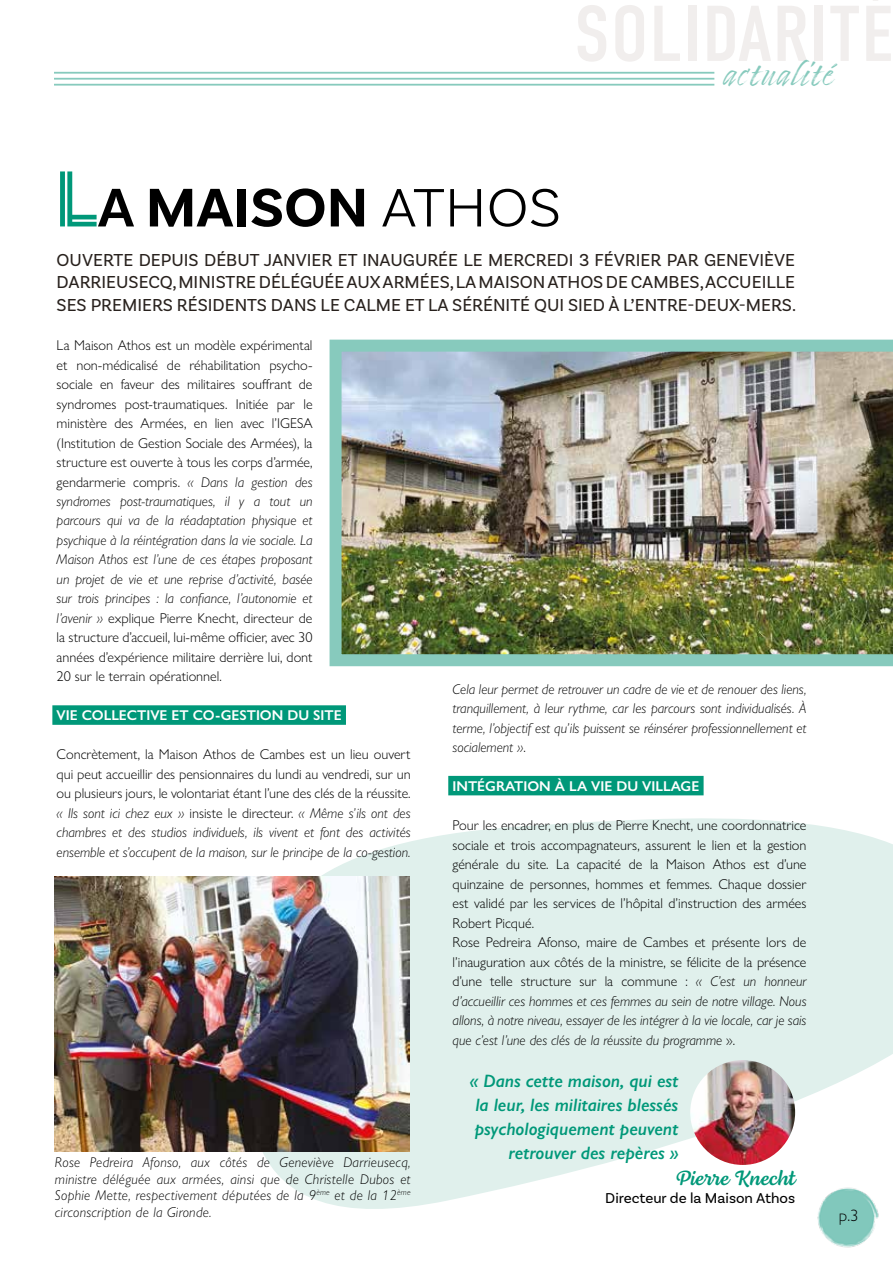
<style>
.page{position:relative;width:893px;height:1263px;background:#fff}
.page>*{position:absolute;margin:0;border:0;box-sizing:border-box;transform-origin:0 0}
.t1{font:700 57px "Basic Sans";color:#000;scale:1.04 1}
.t2{font:30px "Timberline";letter-spacing:.06em;color:#87cabd}
.t3{font:21px "Lemongrass Script";color:#009879}
.t4{font:18.15px/22.6px "Basic Sans";color:#28211d;text-align:justify}
.t5{font:italic 600 18px/24px "Gill Sans Nova";color:#009879;text-align:right}
.t6{font:300 16.5px "Gill Sans Nova";color:#000}
.t7{font:15px "Basic Sans";color:#000}
.t8{font:300 14.25px/19.5px "Gill Sans Nova";color:#000;text-align:justify}
.t9{font:italic 300 14.25px/19.5px "Gill Sans Nova";letter-spacing:.005em;color:#000;text-align:justify}
.t10{font:600 14.25px "Gill Sans Nova";color:#fff}
.s1{font-family:"Arya Double";font-weight:400;font-size:78px;color:#009879}
.s2{font-weight:600}
.s3{font-weight:300}
.s4{font-style:italic}
.s5{font-style:normal}
</style>
<div class="page">
<svg style="left:223px;top:818px;width:670px;height:391px;fill:#e0f0ec"></svg>
<div style="left:52px;top:705px;width:294px;height:20px;background:#009879"></div>
<div style="left:448px;top:776px;width:256px;height:19px;background:#009879"></div>
<img style="left:55px;top:876px;width:355px;height:275px">
<hr style="left:54px;top:84px;width:660px;height:2px;background:#87cabd">
<hr style="left:54px;top:78px;width:660px;height:2px;background:#87cabd">
<hr style="left:54px;top:72px;width:660px;height:2px;background:#87cabd">
<img style="left:814px;top:1179px;width:67px;height:69px">
<img style="left:690px;top:1060px;width:105px;height:105px;border-radius:52px">
<img style="left:330px;top:340px;width:563px;height:326px">
<h2 class="t2" style="left:723px;top:57px;width:111px">actualité</h2>
<h1 class="t1" style="left:54px;top:173px;width:489px"><span class="s1">L</span><span class="s2">A</span> MAISON <span class="s3">ATHOS</span></h1>
<p class="t4" style="left:57px;top:248px;width:741px">OUVERTE DEPUIS DÉBUT JANVIER ET INAUGURÉE LE MERCREDI 3 FÉVRIER PAR GENEVIÈVE DARRIEUSECQ, MINISTRE DÉLÉGUÉE AUX ARMÉES, LA MAISON ATHOS DE CAMBES, ACCUEILLE SES PREMIERS RÉSIDENTS DANS LE CALME ET LA SÉRÉNITÉ QUI SIED À L’ENTRE-DEUX-MERS.</p>
<p class="t8" style="left:57px;top:335px;width:257px">La Maison Athos est un modèle expérimental et non-médicalisé de réhabilitation psycho&shy;sociale en faveur des militaires souffrant de syndromes post-traumatiques. Initiée par le ministère des Armées, en lien avec l’IGESA (Institution de Gestion Sociale des Armées), la structure est ouverte à tous les corps d’armée, gendarmerie compris. <span class="s4">« Dans la gestion des syndromes post-traumatiques, il y a tout un parcours qui va de la réadaptation physique et psychique à la réintégration dans la vie sociale. La Maison Athos est l’une de ces étapes proposant un projet de vie et une reprise d’activité, basée sur trois principes : la confiance, l’autonomie et l’avenir »</span> explique Pierre Knecht, directeur de la structure d’accueil, lui-même officier, avec 30 années d’expérience militaire derrière lui, dont 20 sur le terrain opérationnel.</p>
<p class="t10" style="left:57px;top:707px;width:287px">VIE COLLECTIVE ET CO-GESTION DU SITE</p>
<p class="t8" style="left:57px;top:745px;width:356px">Concrètement, la Maison Athos de Cambes est un lieu ouvert qui peut accueillir des pensionnaires du lundi au vendredi, sur un ou plusieurs jours, le volontariat étant l’une des clés de la réussite. <span class="s4">« Ils sont ici chez eux »</span> insiste le directeur. <span class="s4">« Même s’ils ont des chambres et des studios individuels, ils vivent et font des activités ensemble et s’occupent de la maison, sur le principe de la co-gestion.</span></p>
<p class="t9" style="left:55px;top:1154px;width:357px;line-height:16.5px">Rose Pedreira Afonso, aux côtés de Geneviève Darrieusecq, ministre déléguée aux armées, ainsi que de Christelle Dubos et Sophie Mette, respectivement députées de la 9<sup>ème</sup> et de la 12<sup>ème </sup>circonscription de la Gironde.</p>
<p class="t9" style="left:452px;top:679px;width:356px">Cela leur permet de retrouver un cadre de vie et de renouer des liens, tranquillement, à leur rythme, car les parcours sont individualisés. À terme, l’objectif est qu’ils puissent se réinsérer professionnellement et socialement »<span class="s5">.</span></p>
<p class="t10" style="left:452px;top:777px;width:248px">INTÉGRATION À LA VIE DU VILLAGE</p>
<p class="t8" style="left:452px;top:815px;width:355px;text-align:left">Pour les encadrer, en plus de Pierre Knecht, une coordonnatrice sociale et trois accompagnateurs, assurent le lien et la gestion générale du site. La capacité de la Maison Athos est d’une quinzaine de personnes, hommes et femmes. Chaque dossier est validé par les services de l’hôpital d’instruction des armées Robert Picqué.<br>Rose Pedreira Afonso, maire de Cambes et présente lors de l’inauguration aux côtés de la ministre, se félicite de la présence d’une telle structure sur la commune : <span class="s4">« C’est un honneur d’accueillir ces hommes et ces femmes au sein de notre village. Nous allons, à notre niveau, essayer de les intégrer à la vie locale, car je sais que c’est l’une des clés de la réussite du programme</span> ».</p>
<p class="t5" style="left:470px;top:1068px;width:210px">« Dans cette maison, qui est la leur, les militaires blessés psychologiquement peuvent retrouver des repères »</p>
<h3 class="t3" style="left:675px;top:1165px;width:122px">Pierre Knecht</h3>
<p class="t7" style="left:605px;top:1189px;width:191px">Directeur de la Maison Athos</p>
<p class="t6" style="left:839px;top:1205px;width:21px">p.3</p>
</div>
